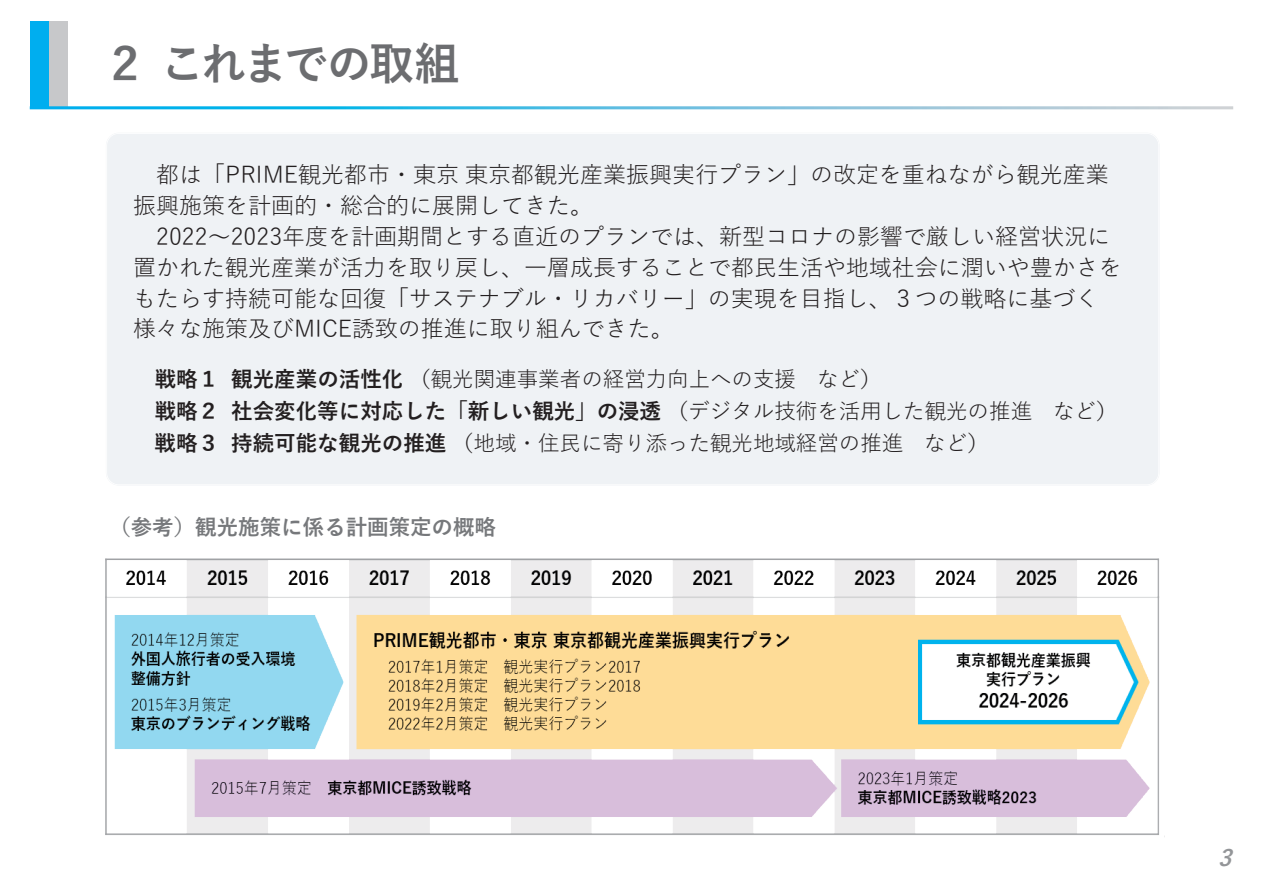
<style>
.page{position:relative;width:1263px;height:893px;background:#fff}
.page>*{position:absolute;margin:0;border:0;box-sizing:border-box;transform-origin:0 0}
.t1{font:700 44.7px "Yu Go";letter-spacing:-.055em;color:#6c6d70}
.t2{font:700 41.4px "Yu Gothic";color:#76787b}
.t3{font:23.1px "Yu Gothic";color:#231f20}
.t4{font:22.95px/30.9px "Yu Gothic";color:#231f20}
.t5{font:italic 700 22.35px "Yu Go";color:#939598}
.t6{font:21.45px/32px "Yu Gothic";color:#231f20}
.t7{font:700 21.45px "Yu Gothic";color:#76787b}
.s1{font-weight:700}
</style>
<div class="page">
<div style="left:107px;top:134px;width:1051px;height:350px;background:#eff2f5"></div>
<img style="left:106px;top:558px;width:1053px;height:277px">
<div style="left:49px;top:21px;width:18px;height:87px;background:#c7c8ca"></div>
<div style="left:30px;top:21px;width:19px;height:87px;background:#00aeef"></div>
<hr style="left:30px;top:106px;width:1203px;height:3px;background:#fff">
<h2 class="t2" style="left:126px;top:38px;width:345px">２これまでの取組</h2>
<h1 class="t1" style="left:103px;top:38px;width:358px">２ これまでの取組</h1>
<p class="t4" style="left:133px;top:156px;width:977px;text-indent:23px">都は「PRIME観光都市・東京東京都観光産業振興実行プラン」の改定を重ねながら観光産業振興施策を計画的・総合的に展開してきた。</p>
<p class="t4" style="left:133px;top:218px;width:990px;text-align:center">2022～2023年度を計画期間とする直近のプランでは、新型コロナの影響で厳しい経営状況に<br>置かれた観光産業が活力を取り戻し、一層成長することで都民生活や地域社会に潤いや豊かさを</p>
<p class="t3" style="left:133px;top:277px;width:967px">もたらす持続可能な回復「サステナブル・リカバリー」の実現を目指し、３つの戦略に基づく</p>
<p class="t4" style="left:133px;top:311px;width:542px">様々な施策及びMICE誘致の推進に取り組んできた。</p>
<p class="t6" style="left:155px;top:361px;width:964px"><span class="s1">戦略１観光産業の活性化</span>（観光関連事業者の経営力向上への支援 など）<br><span class="s1">戦略２社会変化等に対応した「新しい観光」の浸透</span>（デジタル技術を活用した観光の推進 など）<span class="s1">戦略３持続可能な観光の推進</span>（地域・住民に寄り添った観光地域経営の推進 など）</p>
<p class="t7" style="left:109px;top:515px;width:388px">（参考）観光施策に係る計画策定の概略</p>
<p class="t5" style="left:1218px;top:845px;width:24px">3</p>
</div>
